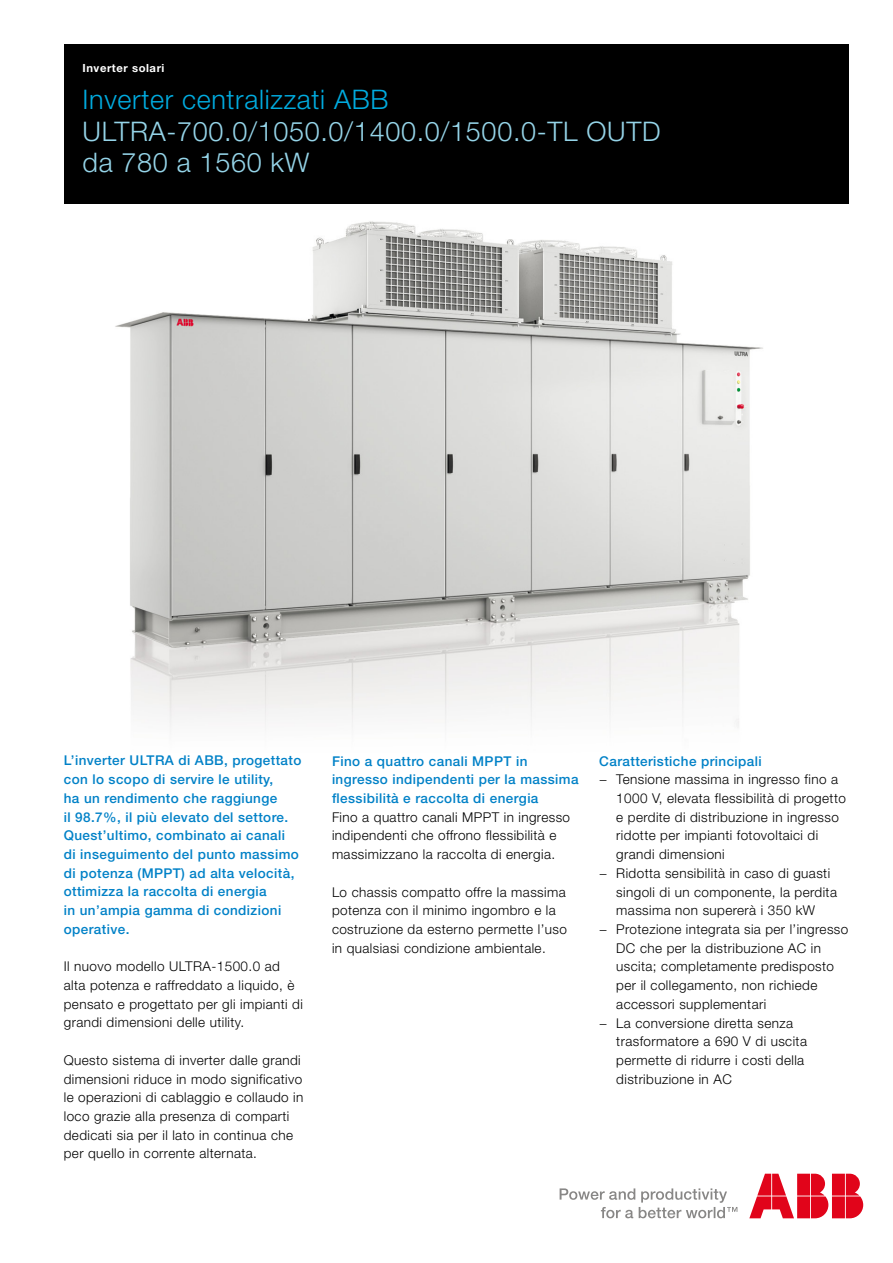
<style>
.page{position:relative;width:893px;height:1263px;background:#fff}
.page>*{position:absolute;margin:0;border:0;box-sizing:border-box;transform-origin:0 0}
.t1{font:300 27px/31.5px "Helvetica Neue";letter-spacing:.025em;color:#95d4e8}
.t2{font:300 27px "Helvetica Neue";letter-spacing:.025em;color:#00abdf}
.t3{font:300 13.5px/18.8px "Helvetica Neue";letter-spacing:.03em;color:#000}
.t4{font:500 13.5px/18.8px "Helvetica Neue";letter-spacing:.03em;color:#0081c7}
.t5{font:700 11.25px "Helvetica Neue";letter-spacing:.05em;color:#fff}
</style>
<div class="page">
<svg style="left:560px;top:1188px;width:177px;height:30px"></svg>
<svg style="left:749px;top:1174px;width:114px;height:44px"></svg>
<img style="left:115px;top:221px;width:648px;height:507px">
<div style="left:64px;top:45px;width:784px;height:159px;background:#000"></div>
<p class="t5" style="left:82px;top:61px;width:84px">Inverter solari</p>
<h1 class="t2" style="left:82px;top:83px;width:307px">Inverter centralizzati ABB</h1>
<h1 class="t1" style="left:82px;top:115px;width:580px">ULTRA-700.0/1050.0/1400.0/1500.0-TL OUTD da 780 a 1560 kW</h1>
<p class="t4" style="left:64px;top:751px;width:239px">L’inverter ULTRA di ABB, progettato con lo scopo di servire le utility,<br>ha un rendimento che raggiunge<br>il 98.7%, il più elevato del settore.<br>Quest’ultimo, combinato ai canali<br>di inseguimento del punto massimo di potenza (MPPT) ad alta velocità, ottimizza la raccolta di energia<br>in un’ampia gamma di condizioni operative.</p>
<p class="t3" style="left:64px;top:957px;width:241px">Il nuovo modello ULTRA-1500.0 ad alta potenza e raffreddato a liquido, è pensato e progettato per gli impianti di grandi dimensioni delle utility.</p>
<p class="t3" style="left:64px;top:1050px;width:241px">Questo sistema di inverter dalle grandi dimensioni riduce in modo significativo le operazioni di cablaggio e collaudo in loco grazie alla presenza di comparti dedicati sia per il lato in continua che per quello in corrente alternata.</p>
<p class="t4" style="left:332px;top:751px;width:248px">Fino a quattro canali MPPT in ingresso indipendenti per la massima flessibilità e raccolta di energia</p>
<p class="t3" style="left:332px;top:807px;width:240px">Fino a quattro canali MPPT in ingresso indipendenti che offrono flessibilità e massimizzano la raccolta di energia.</p>
<p class="t3" style="left:332px;top:882px;width:236px">Lo chassis compatto offre la massima potenza con il minimo ingombro e la costruzione da esterno permette l’uso in qualsiasi condizione ambientale.</p>
<p class="t4" style="left:599px;top:751px;width:164px">Caratteristiche principali</p>
<p class="t3" style="left:599px;top:770px;width:240px">− Tensione massima in ingresso fino a</p>
<p class="t3" style="left:616px;top:788px;width:231px">1000 V, elevata flessibilità di progetto</p>
<p class="t3" style="left:616px;top:807px;width:224px">e perdite di distribuzione in ingresso</p>
<p class="t3" style="left:616px;top:826px;width:203px">ridotte per impianti fotovoltaici di</p>
<p class="t3" style="left:616px;top:845px;width:110px">grandi dimensioni</p>
<p class="t3" style="left:599px;top:863px;width:232px">− Ridotta sensibilità in caso di guasti</p>
<p class="t3" style="left:616px;top:882px;width:222px">singoli di un componente, la perdita</p>
<p class="t3" style="left:616px;top:901px;width:200px">massima non supererà i 350 kW</p>
<p class="t3" style="left:599px;top:919px;width:251px">− Protezione integrata sia per l’ingresso</p>
<p class="t3" style="left:616px;top:938px;width:206px">DC che per la distribuzione AC in</p>
<p class="t3" style="left:616px;top:957px;width:219px">uscita; completamente predisposto</p>
<p class="t3" style="left:616px;top:975px;width:203px">per il collegamento, non richiede</p>
<p class="t3" style="left:616px;top:994px;width:151px">accessori supplementari</p>
<p class="t3" style="left:599px;top:1013px;width:195px">− La conversione diretta senza</p>
<p class="t3" style="left:616px;top:1032px;width:192px">trasformatore a 690 V di uscita</p>
<p class="t3" style="left:616px;top:1050px;width:190px">permette di ridurre i costi della</p>
<p class="t3" style="left:616px;top:1069px;width:117px">distribuzione in AC</p>
</div>
